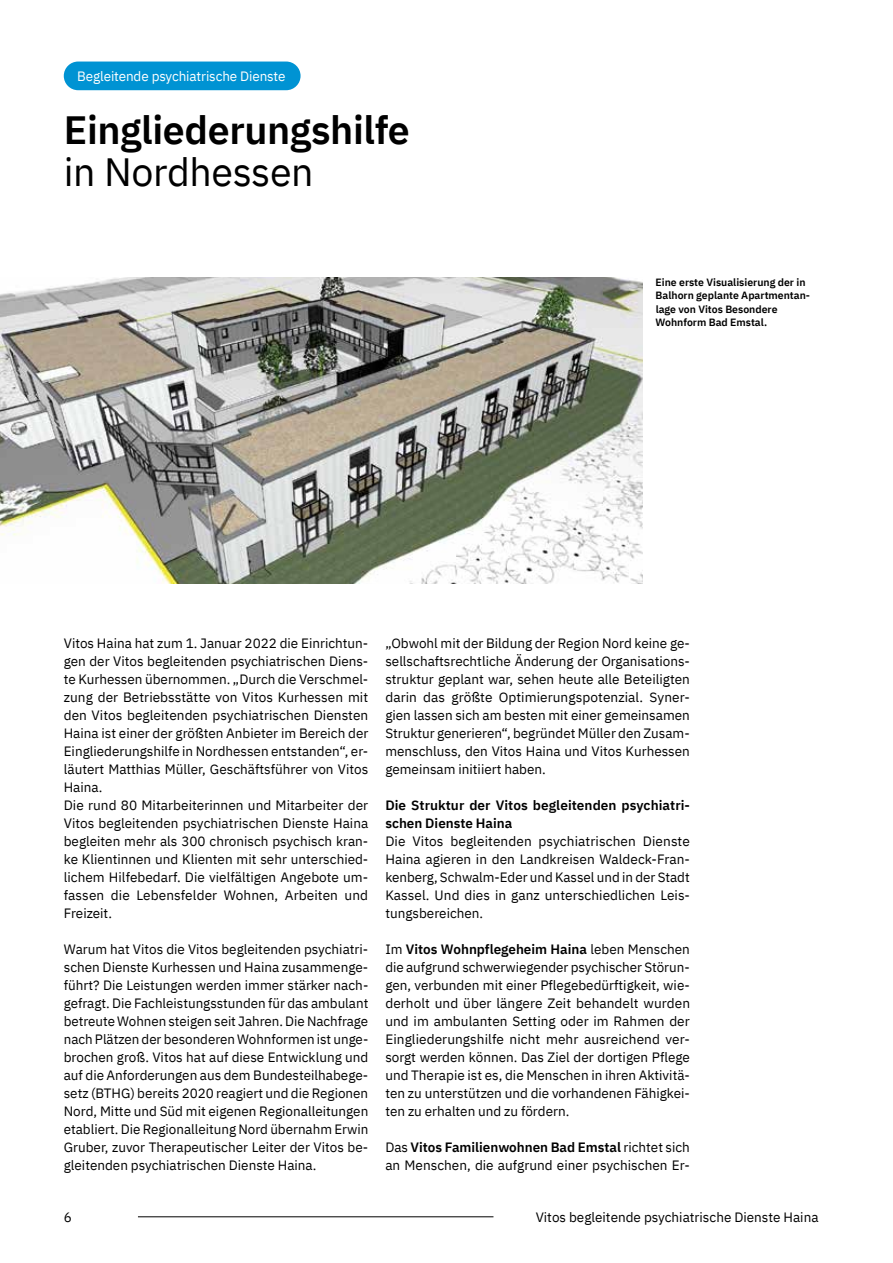
<style>
.page{position:relative;width:893px;height:1263px;background:#fff}
.page>*{position:absolute;margin:0;border:0;box-sizing:border-box;transform-origin:0 0}
.t1{font:600 39.3px "IBM Plex Sans";letter-spacing:-.01em;color:#000}
.t2{font:39.3px "IBM Plex Sans";letter-spacing:-.01em;color:#000}
.t3{font:13.5px/18px "IBM Plex Sans";color:#000;text-align:justify}
.t4{font:600 13.5px/18px "IBM Plex Sans";letter-spacing:.005em;color:#000}
.t5{font:13.5px "IBM Plex Sans";letter-spacing:-.01em;color:#fff}
.t6{font:600 10.5px/13.5px "IBM Plex Sans";color:#000}
.s1{font-weight:600}
</style>
<div class="page">
<img style="left:0;top:278px;width:643px;height:305px">
<div style="left:64px;top:62px;width:237px;height:28px;background:#0093d3;border-radius:14px"></div>
<hr style="left:138px;top:1216px;width:355px;height:1px;background:#000">
<p class="t5" style="left:77px;top:66px;width:210px">Begleitende psychiatrische Dienste</p>
<h1 class="t1" style="left:64px;top:99px;width:348px">Eingliederungshilfe</h1>
<h1 class="t2" style="left:64px;top:142px;width:251px">in Nordhessen</h1>
<p class="t6" style="left:655px;top:274px;width:156px">Eine erste Visualisierung der in<br>Balhorn geplante Apartmentan&shy;lage von Vitos Besondere<br>Wohnform Bad Emstal.</p>
<p class="t3" style="left:64px;top:633px;width:306px;text-align:left">Vitos Haina hat zum 1. Januar 2022 die Einrichtun&shy;gen der Vitos begleitenden psychiatrischen Diens&shy;te Kurhessen übernommen. „Durch die Verschmel&shy;zung der Betriebsstätte von Vitos Kurhessen mit den Vitos begleitenden psychiatrischen Diensten Haina ist einer der größten Anbieter im Bereich der Eingliederungshilfe in Nordhessen entstanden“, er&shy;läutert Matthias Müller, Geschäftsführer von Vitos Haina.<br>Die rund 80 Mitarbeiterinnen und Mitarbeiter der Vitos begleitenden psychiatrischen Dienste Haina begleiten mehr als 300 chronisch psychisch kran&shy;ke Klientinnen und Klienten mit sehr unterschied&shy;lichem Hilfebedarf. Die vielfältigen Angebote um&shy;fassen die Lebensfelder Wohnen, Arbeiten und Freizeit.</p>
<p class="t3" style="left:64px;top:939px;width:306px">Warum hat Vitos die Vitos begleitenden psychiatri&shy;schen Dienste Kurhessen und Haina zusammenge&shy;führt? Die Leistungen werden immer stärker nach&shy;gefragt. Die Fachleistungsstunden für das ambulant betreute Wohnen steigen seit Jahren. Die Nachfrage nach Plätzen der besonderen Wohnformen ist unge&shy;brochen groß. Vitos hat auf diese Entwicklung und auf die Anforderungen aus dem Bundesteilhabege&shy;setz (BTHG) bereits 2020 reagiert und die Regionen Nord, Mitte und Süd mit eigenen Regionalleitungen etabliert. Die Regionalleitung Nord übernahm Erwin Gruber, zuvor Therapeutischer Leiter der Vitos be&shy;gleitenden psychiatrischen Dienste Haina.</p>
<p class="t3" style="left:385px;top:633px;width:306px">„Obwohl mit der Bildung der Region Nord keine ge&shy;sellschaftsrechtliche Änderung der Organisations&shy;struktur geplant war, sehen heute alle Beteiligten darin das größte Optimierungspotenzial. Syner&shy;gien lassen sich am besten mit einer gemeinsamen Struktur generieren“, begründet Müller den Zusam&shy;menschluss, den Vitos Haina und Vitos Kurhessen gemeinsam initiiert haben.</p>
<p class="t4" style="left:385px;top:795px;width:306px">Die Struktur der Vitos begleitenden psychiatri&shy;schen Dienste Haina</p>
<p class="t3" style="left:385px;top:831px;width:306px">Die Vitos begleitenden psychiatrischen Dienste Haina agieren in den Landkreisen Waldeck-Fran&shy;kenberg, Schwalm-Eder und Kassel und in der Stadt Kassel. Und dies in ganz unterschiedlichen Leis&shy;tungsbereichen.</p>
<p class="t3" style="left:385px;top:939px;width:306px">Im <span class="s1">Vitos Wohnpflegeheim Haina</span> leben Menschen die aufgrund schwerwiegender psychischer Störun&shy;gen, verbunden mit einer Pflegebedürftigkeit, wie&shy;derholt und über längere Zeit behandelt wurden und im ambulanten Setting oder im Rahmen der Eingliederungshilfe nicht mehr ausreichend ver&shy;sorgt werden können. Das Ziel der dortigen Pflege und Therapie ist es, die Menschen in ihren Aktivitä&shy;ten zu unterstützen und die vorhandenen Fähigkei&shy;ten zu erhalten und zu fördern.</p>
<p class="t3" style="left:385px;top:1137px;width:306px">Das <span class="s1">Vitos Familienwohnen Bad Emstal</span> richtet sich an Menschen, die aufgrund einer psychischen Er-</p>
<p class="t3" style="left:64px;top:1207px;width:10px">6</p>
<p class="t3" style="left:536px;top:1207px;width:284px">Vitos begleitende psychiatrische Dienste Haina</p>
</div>
